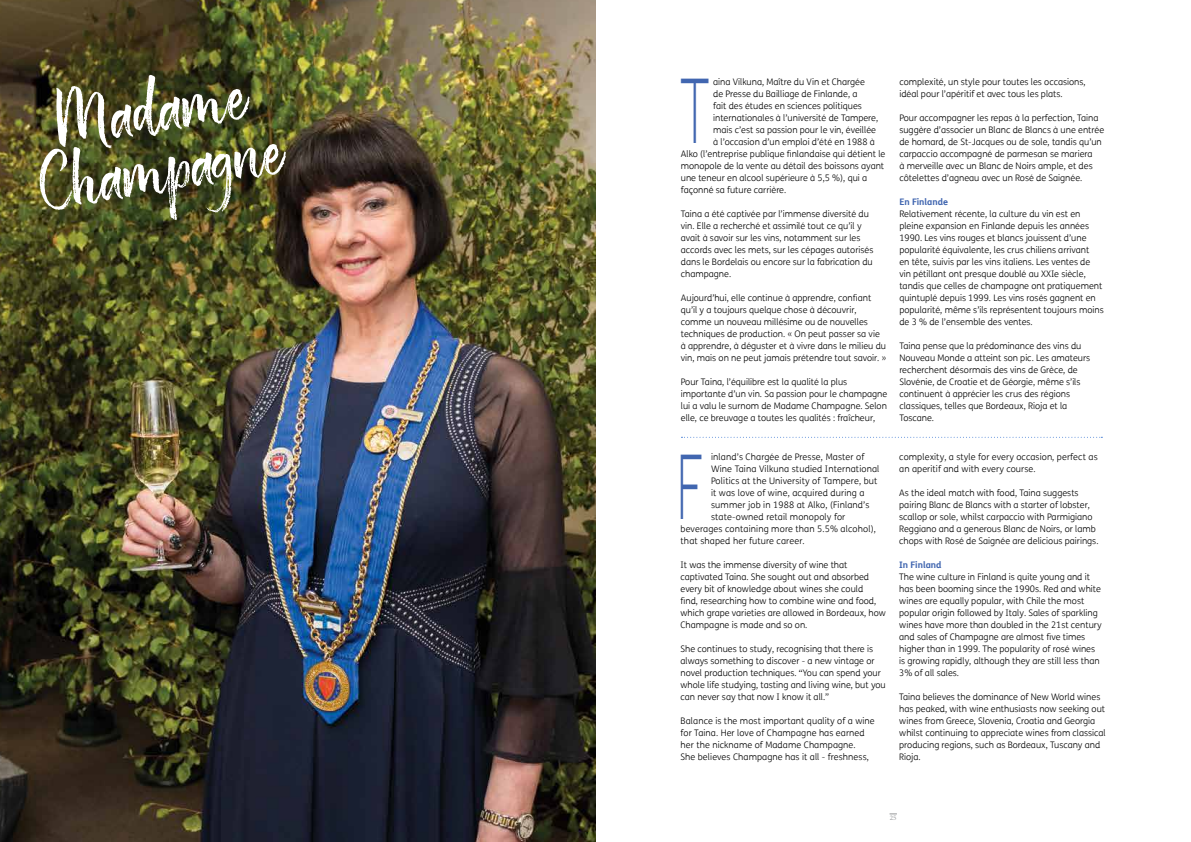
<style>
.page{position:relative;width:1191px;height:842px;background:#fff}
.page>*{position:absolute;margin:0;border:0;box-sizing:border-box;transform-origin:0 0}
.t1{font:99px "Kiona";color:#4166b0;scale:.49 1}
.t2{font:70px/60px "ATS Script";color:#fff;text-align:center}
.t3{font:300 9px/12px "FS Me";color:#000}
.t4{font:700 9px "FS Me";color:#4166b0}
.t5{font:7px "Minion Pro";color:#939597}
</style>
<div class="page">
<img style="left:0;top:0;width:595px;height:842px">
<svg style="left:681px;top:437px;width:421px;height:1px"></svg>
<h2 class="t2" style="left:25px;top:98px;width:248px;rotate:-9deg">Madame<br>Champagne</h2>
<p class="t3" style="left:713px;top:75px;width:153px">aina Vilkuna, Maître du Vin et Chargée</p>
<h1 class="t1" style="left:678px;top:54px;width:68px">T</h1>
<p class="t3" style="left:713px;top:87px;width:146px">de Presse du Bailliage de Finlande, a</p>
<p class="t3" style="left:713px;top:99px;width:150px">fait des études en sciences politiques</p>
<p class="t3" style="left:713px;top:111px;width:167px">internationales à l’université de Tampere,</p>
<p class="t3" style="left:713px;top:123px;width:164px">mais c’est sa passion pour le vin, éveillée</p>
<p class="t3" style="left:713px;top:135px;width:163px">à l’occasion d’un emploi d’été en 1988 à</p>
<p class="t3" style="left:681px;top:147px;width:206px">Alko (l’entreprise publique finlandaise qui détient le</p>
<p class="t3" style="left:681px;top:159px;width:205px">monopole de la vente au détail des boissons ayant</p>
<p class="t3" style="left:681px;top:171px;width:188px">une teneur en alcool supérieure à 5,5 %), qui a</p>
<p class="t3" style="left:681px;top:183px;width:107px">façonné sa future carrière.</p>
<p class="t3" style="left:681px;top:207px;width:194px">Taina a été captivée par l’immense diversité du vin. Elle a recherché et assimilé tout ce qu’il y avait à savoir sur les vins, notamment sur les accords avec les mets, sur les cépages autorisés dans le Bordelais ou encore sur la fabrication du champagne.</p>
<p class="t3" style="left:681px;top:291px;width:207px">Aujourd’hui, elle continue à apprendre, confiant qu’il y a toujours quelque chose à découvrir, comme un nouveau millésime ou de nouvelles techniques de production. « On peut passer sa vie à apprendre, à déguster et à vivre dans le milieu du vin, mais on ne peut jamais prétendre tout savoir. »</p>
<p class="t3" style="left:681px;top:375px;width:208px">Pour Taina, l’équilibre est la qualité la plus importante d’un vin. Sa passion pour le champagne lui a valu le surnom de Madame Champagne. Selon elle, ce breuvage a toutes les qualités : fraîcheur,</p>
<p class="t3" style="left:899px;top:75px;width:188px">complexité, un style pour toutes les occasions, idéal pour l’apéritif et avec tous les plats.</p>
<p class="t3" style="left:899px;top:111px;width:206px">Pour accompagner les repas à la perfection, Taina suggère d’associer un Blanc de Blancs à une entrée de homard, de St-Jacques ou de sole, tandis qu’un carpaccio accompagné de parmesan se mariera<br>à merveille avec un Blanc de Noirs ample, et des côtelettes d’agneau avec un Rosé de Saignée.</p>
<p class="t4" style="left:899px;top:194px;width:50px">En Finlande</p>
<p class="t3" style="left:899px;top:207px;width:206px">Relativement récente, la culture du vin est en pleine expansion en Finlande depuis les années 1990. Les vins rouges et blancs jouissent d’une popularité équivalente, les crus chiliens arrivant<br>en tête, suivis par les vins italiens. Les ventes de vin pétillant ont presque doublé au XXIe siècle, tandis que celles de champagne ont pratiquement quintuplé depuis 1999. Les vins rosés gagnent en popularité, même s’ils représentent toujours moins de 3 % de l’ensemble des ventes.</p>
<p class="t3" style="left:899px;top:339px;width:192px">Taina pense que la prédominance des vins du Nouveau Monde a atteint son pic. Les amateurs recherchent désormais des vins de Grèce, de Slovénie, de Croatie et de Géorgie, même s’ils continuent à apprécier les crus des régions classiques, telles que Bordeaux, Rioja et la Toscane.</p>
<p class="t3" style="left:711px;top:451px;width:155px">inland’s Chargée de Presse, Master of</p>
<p class="t3" style="left:711px;top:463px;width:170px">Wine Taina Vilkuna studied International</p>
<p class="t3" style="left:711px;top:475px;width:168px">Politics at the University of Tampere, but</p>
<p class="t3" style="left:711px;top:487px;width:155px">it was love of wine, acquired during a</p>
<p class="t3" style="left:711px;top:499px;width:160px">summer job in 1988 at Alko, (Finland’s</p>
<p class="t3" style="left:711px;top:511px;width:136px">state-owned retail monopoly for</p>
<p class="t3" style="left:680px;top:523px;width:197px">beverages containing more than 5.5% alcohol),</p>
<p class="t3" style="left:680px;top:535px;width:126px">that shaped her future career.</p>
<p class="t3" style="left:680px;top:559px;width:207px">It was the immense diversity of wine that captivated Taina. She sought out and absorbed every bit of knowledge about wines she could<br>find, researching how to combine wine and food, which grape varieties are allowed in Bordeaux, how Champagne is made and so on.</p>
<p class="t3" style="left:680px;top:643px;width:207px">She continues to study, recognising that there is always something to discover - a new vintage or novel production techniques. “You can spend your whole life studying, tasting and living wine, but you can never say that now I know it all.”</p>
<p class="t3" style="left:680px;top:715px;width:196px">Balance is the most important quality of a wine for Taina. Her love of Champagne has earned her the nickname of Madame Champagne.<br>She believes Champagne has it all - freshness,</p>
<h1 class="t1" style="left:676px;top:430px;width:61px">F</h1>
<p class="t3" style="left:899px;top:451px;width:200px">complexity, a style for every occasion, perfect as an aperitif and with every course.</p>
<p class="t3" style="left:899px;top:487px;width:201px">As the ideal match with food, Taina suggests pairing Blanc de Blancs with a starter of lobster, scallop or sole, whilst carpaccio with Parmigiano Reggiano and a generous Blanc de Noirs, or lamb chops with Rosé de Saignée are delicious pairings.</p>
<p class="t4" style="left:899px;top:558px;width:44px">In Finland</p>
<p class="t3" style="left:899px;top:571px;width:204px">The wine culture in Finland is quite young and it has been booming since the 1990s. Red and white wines are equally popular, with Chile the most popular origin followed by Italy. Sales of sparkling wines have more than doubled in the 21st century and sales of Champagne are almost five times higher than in 1999. The popularity of rosé wines is growing rapidly, although they are still less than 3% of all sales.</p>
<p class="t3" style="left:899px;top:691px;width:208px">Taina believes the dominance of New World wines has peaked, with wine enthusiasts now seeking out wines from Greece, Slovenia, Croatia and Georgia whilst continuing to appreciate wines from classical producing regions, such as Bordeaux, Tuscany and Rioja.</p>
<p class="t5" style="left:890px;top:813px;width:8px">25</p>
</div>
